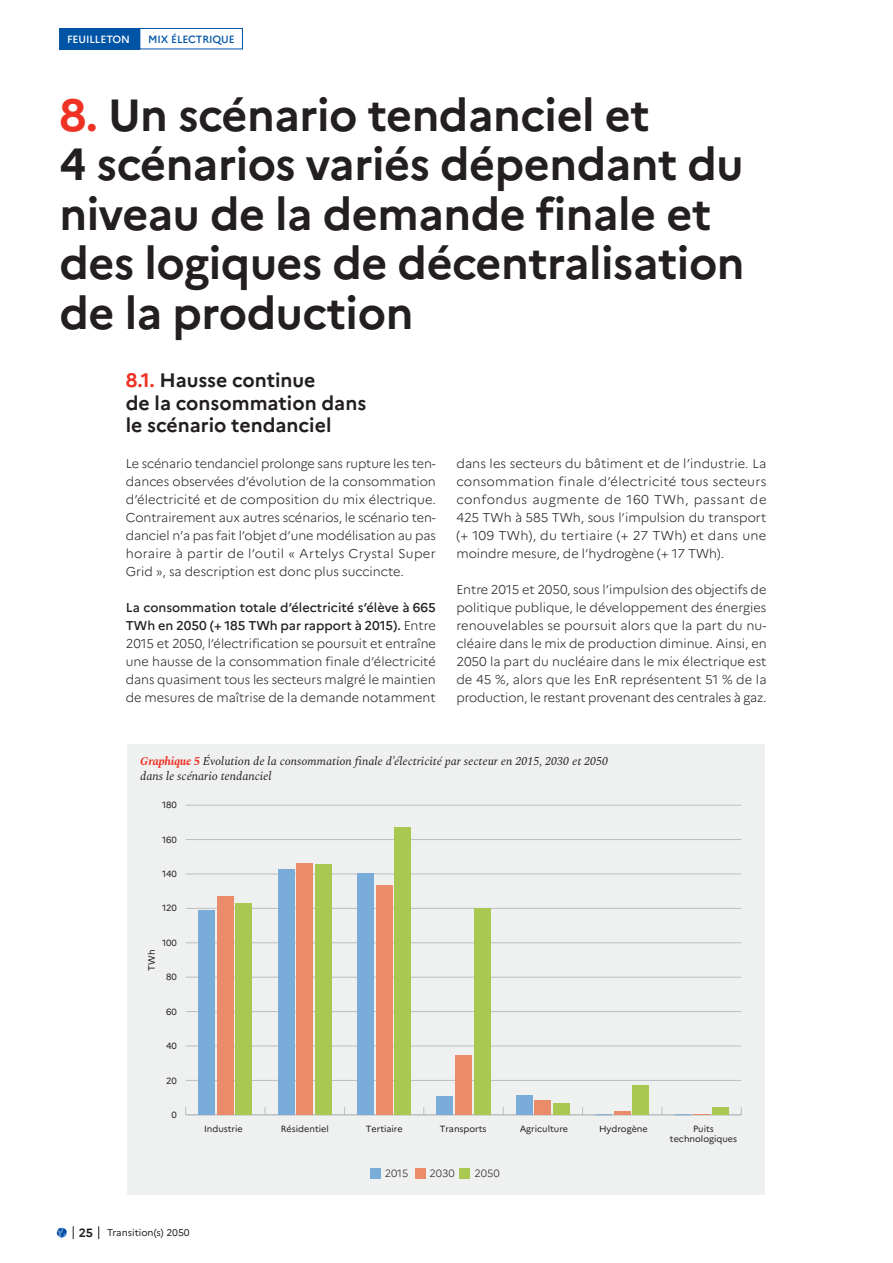
<style>
.page{position:relative;width:893px;height:1263px;background:#fff}
.page>*{position:absolute;margin:0;border:0;box-sizing:border-box;transform-origin:0 0}
.t1{font:700 45px/49.5px "Marianne";letter-spacing:-.01em;color:#231f20}
.t2{font:700 19.5px/22.5px "Marianne";color:#231f20}
.t3{font:300 12.75px/18px "Marianne";color:#231f20;text-align:justify}
.t4{font:italic 12px/15px "Spectral";color:#231f20}
.t5{font:500 10.5px "Marianne";letter-spacing:-.01em;color:#0054a6}
.t6{font:300 10.5px "Marianne";color:#231f20}
.t7{font:500 10.5px "Marianne";letter-spacing:-.01em;color:#fff}
.t8{font:9.75px "Marianne";color:#231f20}
.t9{font:9.15px "Marianne";color:#231f20}
.t10{font:9px/10.8px "Marianne";color:#231f20;text-align:center}
.s1{color:#ee3224}
.s2{font-weight:500}
.s3{font-weight:700;color:#ee3224}
.s4{font-weight:700;font-size:12px}
</style>
<div class="page">
<div style="left:59px;top:28px;width:80px;height:21px;background:#0054a6"></div>
<div style="left:139px;top:28px;width:104px;height:21px;border:1px solid #0054a6"></div>
<svg style="left:73px;top:1226px;width:1px;height:13px"></svg>
<svg style="left:98px;top:1226px;width:1px;height:13px"></svg>
<svg style="left:57px;top:1228px;width:10px;height:9px"></svg>
<div style="left:128px;top:748px;width:637px;height:447px;background:#eff0f0"></div>
<hr style="left:186px;top:1114px;width:555px;height:1px;background:#bbbdc0">
<hr style="left:186px;top:1080px;width:555px;height:1px;background:#bbbdc0">
<hr style="left:186px;top:1045px;width:555px;height:1px;background:#bbbdc0">
<hr style="left:186px;top:1011px;width:555px;height:1px;background:#bbbdc0">
<hr style="left:186px;top:977px;width:555px;height:1px;background:#bbbdc0">
<hr style="left:186px;top:942px;width:555px;height:1px;background:#bbbdc0">
<hr style="left:186px;top:908px;width:555px;height:1px;background:#bbbdc0">
<hr style="left:186px;top:873px;width:555px;height:1px;background:#bbbdc0">
<hr style="left:186px;top:839px;width:555px;height:1px;background:#bbbdc0">
<hr style="left:186px;top:805px;width:555px;height:1px;background:#bbbdc0">
<div style="left:236px;top:903px;width:16px;height:212px;background:#a8c851"></div>
<div style="left:315px;top:864px;width:17px;height:251px;background:#a8c851"></div>
<div style="left:394px;top:827px;width:17px;height:288px;background:#a8c851"></div>
<div style="left:474px;top:908px;width:16px;height:207px;background:#a8c851"></div>
<div style="left:553px;top:1103px;width:17px;height:12px;background:#a8c851"></div>
<div style="left:632px;top:1085px;width:17px;height:30px;background:#a8c851"></div>
<div style="left:712px;top:1107px;width:16px;height:8px;background:#a8c851"></div>
<div style="left:217px;top:896px;width:17px;height:219px;background:#ea8b69"></div>
<div style="left:296px;top:863px;width:17px;height:252px;background:#ea8b69"></div>
<div style="left:376px;top:885px;width:16px;height:230px;background:#ea8b69"></div>
<div style="left:455px;top:1055px;width:17px;height:60px;background:#ea8b69"></div>
<div style="left:534px;top:1100px;width:17px;height:15px;background:#ea8b69"></div>
<hr style="left:614px;top:1111px;width:17px;height:4px;background:#ea8b69">
<svg style="left:693px;top:1114px;width:17px;height:1px"></svg>
<div style="left:198px;top:910px;width:17px;height:205px;background:#79acd8"></div>
<div style="left:278px;top:869px;width:17px;height:246px;background:#79acd8"></div>
<div style="left:357px;top:873px;width:17px;height:242px;background:#79acd8"></div>
<div style="left:437px;top:1096px;width:16px;height:19px;background:#79acd8"></div>
<div style="left:516px;top:1095px;width:17px;height:20px;background:#79acd8"></div>
<div style="left:370px;top:1168px;width:11px;height:10px;background:#79acd8"></div>
<div style="left:415px;top:1168px;width:10px;height:10px;background:#ea8b69"></div>
<div style="left:460px;top:1168px;width:10px;height:10px;background:#a8c851"></div>
<p class="t7" style="left:67px;top:34px;width:64px">FEUILLETON</p>
<p class="t5" style="left:148px;top:34px;width:88px">MIX ÉLECTRIQUE</p>
<h2 class="t1" style="left:60px;top:93px;width:687px"><span class="s1">8.</span> Un scénario tendanciel et<br>4 scénarios variés dépendant du niveau de la demande finale et des logiques de décentralisation de la production</h2>
<h3 class="t2" style="left:126px;top:370px;width:242px"><span class="s1">8.1.</span> Hausse continue<br>de la consommation dans le scénario tendanciel</h3>
<p class="t3" style="left:126px;top:455px;width:312px">Le scénario tendanciel prolonge sans rupture les ten&shy;dances observées d’évolution de la consommation d’électricité et de composition du mix électrique.<br>Contrairement aux autres scénarios, le scénario ten&shy;danciel n’a pas fait l’objet d’une modélisation au pas horaire à partir de l’outil « Artelys Crystal Super Grid », sa description est donc plus succincte.</p>
<p class="t3" style="left:126px;top:599px;width:312px"><span class="s2">La consommation totale d’électricité s’élève à 665<br>TWh en 2050 (+ 185 TWh par rapport à 2015).</span> Entre 2015 et 2050, l’électrification se poursuit et entraîne une hausse de la consommation finale d’électricité dans quasiment tous les secteurs malgré le maintien de mesures de maîtrise de la demande notamment</p>
<p class="t3" style="left:456px;top:455px;width:312px">dans les secteurs du bâtiment et de l’industrie. La consommation finale d’électricité tous secteurs confondus augmente de 160 TWh, passant de 425 TWh à 585 TWh, sous l’impulsion du transport (+ 109 TWh), du tertiaire (+ 27 TWh) et dans une moindre mesure, de l’hydrogène (+ 17 TWh).</p>
<p class="t3" style="left:456px;top:581px;width:312px">Entre 2015 et 2050, sous l’impulsion des objectifs de politique publique, le développement des énergies renouvelables se poursuit alors que la part du nu&shy;cléaire dans le mix de production diminue. Ainsi, en 2050 la part du nucléaire dans le mix électrique est de 45 %, alors que les EnR représentent 51 % de la production, le restant provenant des centrales à gaz.</p>
<p class="t4" style="left:140px;top:755px;width:469px"><span class="s3">Graphique 5</span> Évolution de la consommation finale d’électricité par secteur en 2015, 2030 et 2050 dans le scénario tendanciel</p>
<p class="t10" style="left:162px;top:800px;width:16px">180</p>
<p class="t10" style="left:162px;top:835px;width:16px">160</p>
<p class="t10" style="left:162px;top:869px;width:16px">140</p>
<p class="t10" style="left:162px;top:903px;width:16px">120</p>
<p class="t10" style="left:162px;top:938px;width:16px">100</p>
<p class="t9" style="left:147px;top:971px;width:23px;rotate:-90deg">TWh</p>
<p class="t10" style="left:166px;top:972px;width:12px">80</p>
<p class="t10" style="left:166px;top:1007px;width:12px">60</p>
<p class="t10" style="left:166px;top:1041px;width:12px">40</p>
<p class="t10" style="left:166px;top:1075px;width:12px">20</p>
<p class="t10" style="left:172px;top:1110px;width:7px">0</p>
<p class="t10" style="left:204px;top:1123px;width:40px">Industrie</p>
<p class="t10" style="left:281px;top:1123px;width:49px">Résidentiel</p>
<p class="t10" style="left:366px;top:1123px;width:38px">Tertiaire</p>
<p class="t10" style="left:440px;top:1123px;width:48px">Transports</p>
<p class="t10" style="left:520px;top:1123px;width:50px">Agriculture</p>
<p class="t10" style="left:599px;top:1123px;width:50px">Hydrogène</p>
<p class="t10" style="left:670px;top:1123px;width:69px">Puits technologiques</p>
<p class="t6" style="left:385px;top:1168px;width:25px">2015</p>
<p class="t6" style="left:430px;top:1168px;width:27px">2030</p>
<p class="t6" style="left:474px;top:1168px;width:27px">2050</p>
<p class="t8" style="left:79px;top:1228px;width:112px"><span class="s4">25</span> Transition(s) 2050</p>
</div>
